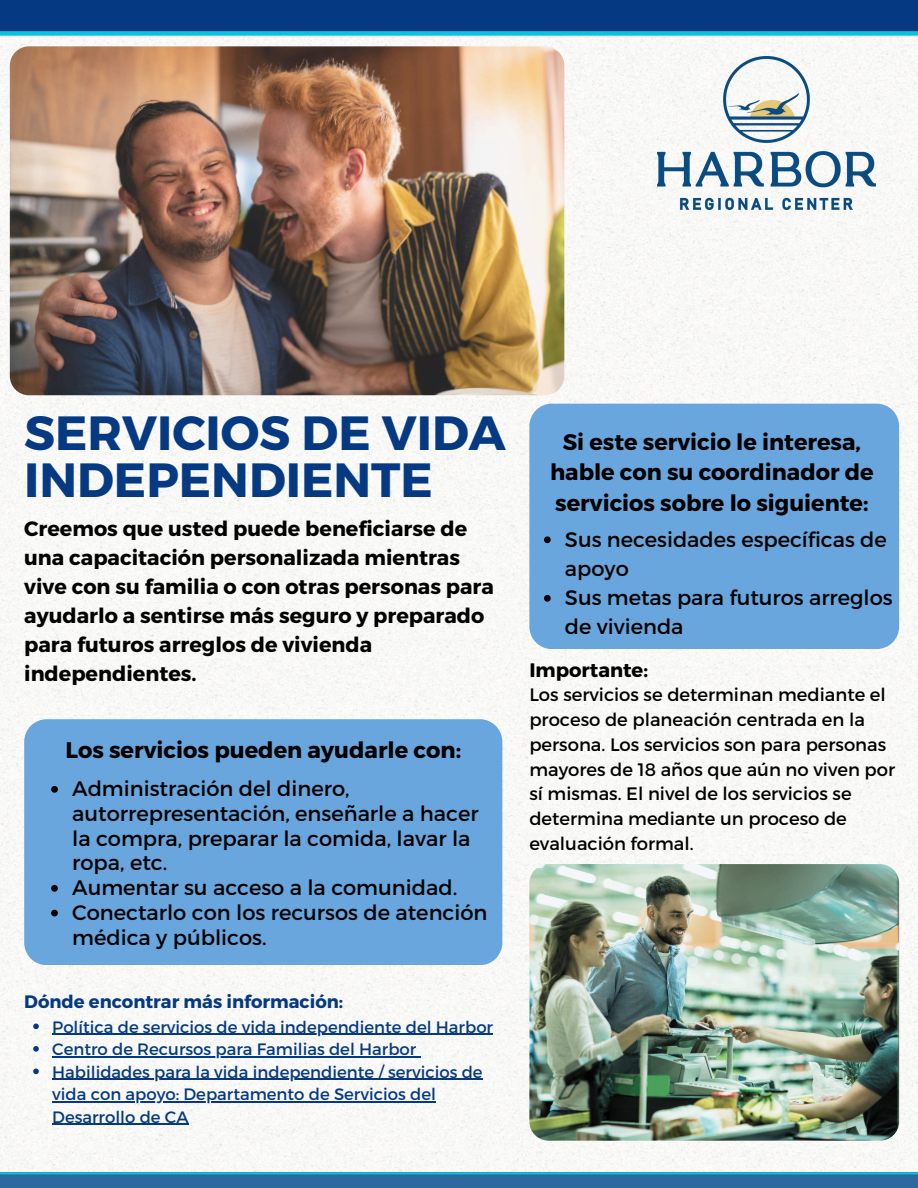
<style>
.page{position:relative;width:918px;height:1188px;background:#fff}
.page>*{position:absolute;margin:0;border:0;box-sizing:border-box;transform-origin:0 0}
.t1{font:700 48px/47.2px "Montserrat";color:#053a82}
.t2{font:700 22.5px/30.3px "Montserrat";color:#000;text-align:center}
.t3{font:21px/24.8px "Montserrat";color:#000}
.t4{font:700 20.85px/29px "Montserrat";color:#010101}
.t5{font:700 19.5px "Montserrat";color:#000}
.t6{font:18px/24.8px "Montserrat";color:#000}
.t7{font:700 18px "Montserrat";color:#053a82}
.t8{font:16.5px/22.5px "Montserrat";color:#053a82}
</style>
<div class="page">
<img style="left:0;top:36px;width:918px;height:1136px">
<div style="left:0;top:0;width:918px;height:31px;background:#053a82"></div>
<div style="left:0;top:1172px;width:918px;height:16px;background:#2d699f"></div>
<div style="left:0;top:31px;width:918px;height:5px;background:#0cc0df"></div>
<hr style="left:0;top:1172px;width:918px;height:2px;background:#0cc0df">
<img style="left:10px;top:46px;width:554px;height:349px;border-radius:19px">
<div style="left:24px;top:719px;width:478px;height:246px;background:#68a6dd"></div>
<div style="left:529px;top:404px;width:370px;height:245px;background:#68a6dd;border-radius:22px"></div>
<img style="left:529px;top:864px;width:370px;height:277px;border-radius:19px">
<svg style="left:544px;top:536px;width:7px;height:7px"></svg>
<svg style="left:544px;top:595px;width:7px;height:7px"></svg>
<svg style="left:33px;top:1024px;width:6px;height:5px"></svg>
<hr style="left:52px;top:1034px;width:441px;height:1px;background:#053a82">
<svg style="left:33px;top:1046px;width:6px;height:6px"></svg>
<hr style="left:52px;top:1056px;width:364px;height:1px;background:#053a82">
<svg style="left:33px;top:1069px;width:6px;height:5px"></svg>
<hr style="left:52px;top:1079px;width:431px;height:1px;background:#053a82">
<hr style="left:52px;top:1101px;width:384px;height:1px;background:#053a82">
<hr style="left:52px;top:1124px;width:137px;height:1px;background:#053a82">
<svg style="left:51px;top:786px;width:7px;height:7px"></svg>
<svg style="left:51px;top:885px;width:7px;height:7px"></svg>
<svg style="left:51px;top:910px;width:7px;height:6px"></svg>
<img style="left:657px;top:57px;width:219px;height:153px">
<h1 class="t1" style="left:24px;top:407px;width:483px">SERVICIOS DE VIDA<br>INDEPENDIENTE</h1>
<p class="t4" style="left:24px;top:513px;width:471px">Creemos que usted puede beneficiarse de una capacitación personalizada mientras vive con su familia o con otras personas para ayudarlo a sentirse más seguro y preparado para futuros arreglos de vivienda independientes.</p>
<p class="t2" style="left:65px;top:734px;width:397px">Los servicios pueden ayudarle con:</p>
<h2 class="t3" style="left:72px;top:775px;width:408px">Administración del dinero, autorrepresentación, enseñarle a hacer la compra, preparar la comida, lavar la ropa, etc.</h2>
<p class="t3" style="left:72px;top:874px;width:387px">Aumentar su acceso a la comunidad.</p>
<p class="t3" style="left:72px;top:899px;width:417px">Conectarlo con los recursos de atención médica y públicos.</p>
<p class="t7" style="left:24px;top:990px;width:321px">Dónde encontrar más información:</p>
<p class="t8" style="left:52px;top:1015px;width:442px">Política de servicios de vida independiente del Harbor</p>
<h4 class="t8" style="left:52px;top:1037px;width:366px">Centro de Recursos para Familias del Harbor</h4>
<p class="t8" style="left:52px;top:1060px;width:432px">Habilidades para la vida independiente / servicios de</p>
<p class="t8" style="left:52px;top:1082px;width:385px">vida con apoyo: Departamento de Servicios del<br>Desarrollo de CA</p>
<h2 class="t2" style="left:550px;top:426px;width:325px">Si este servicio le interesa, hable con su coordinador de servicios sobre lo siguiente:</h2>
<h2 class="t3" style="left:565px;top:523px;width:323px;line-height:29.2px">Sus necesidades específicas de apoyo</h2>
<p class="t3" style="left:565px;top:582px;width:329px;line-height:29.2px">Sus metas para futuros arreglos de vivienda</p>
<p class="t5" style="left:529px;top:657px;width:120px">Importante:</p>
<p class="t6" style="left:529px;top:682px;width:367px">Los servicios se determinan mediante el proceso de planeación centrada en la persona. Los servicios son para personas mayores de 18 años que aún no viven por sí mismas. El nivel de los servicios se determina mediante un proceso de evaluación formal.</p>
</div>
